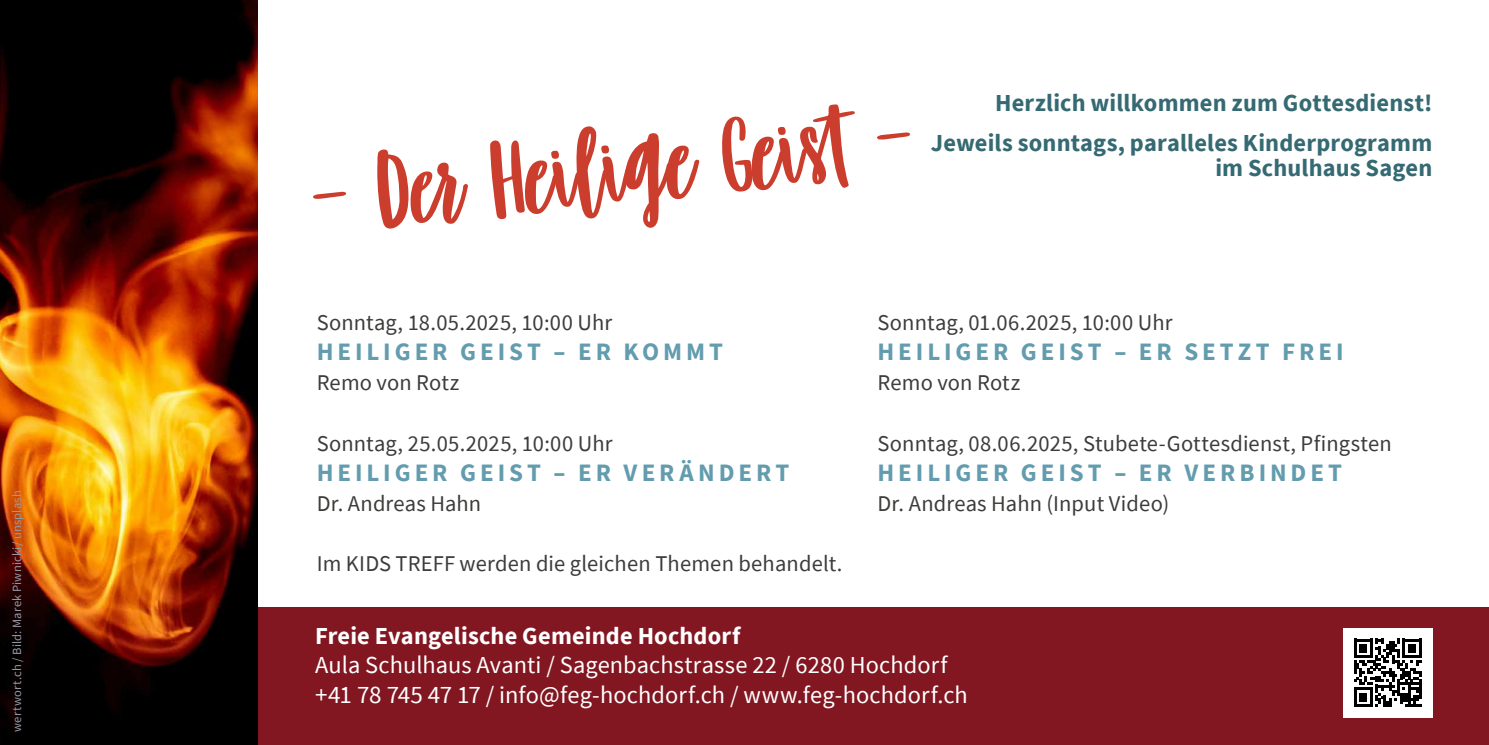
<style>
.page{position:relative;width:1489px;height:745px;background:#fff}
.page>*{position:absolute;margin:0;border:0;box-sizing:border-box;transform-origin:0 0}
.t1{font:700 125px "Wonsmith";color:#cb3e2d}
.t2{font:700 25px "Source Sans Pro";letter-spacing:.155em;color:#629cae}
.t3{font:24.5px/30px "Source Sans Pro";letter-spacing:.005em;color:#fff}
.t4{font:700 24.5px/40px "Source Sans Pro";letter-spacing:.01em;color:#356a72;text-align:right}
.t5{font:700 24.5px "Source Sans Pro";letter-spacing:.01em;color:#fff}
.t6{font:22.5px "Source Sans Pro";letter-spacing:.005em;color:#3c3c3b}
.t7{font:12.5px "Source Sans Pro";letter-spacing:.02em;color:#989aa6}
.s1{font-size:25px}
</style>
<div class="page">
<div style="left:257px;top:607px;width:1231px;height:137px;background:#821721"></div>
<img style="left:0;top:0;width:257px;height:744px">
<div style="left:1342px;top:627px;width:89px;height:89px;background:#fff"></div>
<svg style="left:1354px;top:638px;width:67px;height:68px"></svg>
<p class="t7" style="left:9px;top:731px;width:243px;rotate:-90deg">wertwort.ch / Bild: Marek Piwnicki/ unsplash</p>
<h1 class="t1" style="left:305px;top:143px;width:607px;rotate:-6deg">- Der Heilige Geist -</h1>
<p class="t4" style="left:930px;top:82px;width:503px">Herzlich willkommen zum Gottesdienst!<br>Jeweils sonntags, paralleles Kinderprogramm</p>
<p class="t4" style="left:1215px;top:147px;width:218px">im Schulhaus Sagen</p>
<p class="t6" style="left:317px;top:308px;width:297px">Sonntag, 18.05.2025, 10:00 Uhr</p>
<p class="t2" style="left:317px;top:335px;width:408px">HEILIGER GEIST – ER KOMMT</p>
<p class="t6" style="left:317px;top:368px;width:144px">Remo von Rotz</p>
<p class="t6" style="left:317px;top:428px;width:297px">Sonntag, 25.05.2025, 10:00 Uhr</p>
<p class="t2" style="left:317px;top:455px;width:474px">HEILIGER GEIST – ER VERÄNDERT</p>
<p class="t6" style="left:317px;top:488px;width:166px">Dr. Andreas Hahn</p>
<p class="t6" style="left:317px;top:548px;width:527px">Im KIDS TREFF werden die gleichen Themen behandelt.</p>
<p class="t6" style="left:877px;top:308px;width:296px">Sonntag, 01.06.2025, 10:00 Uhr</p>
<p class="t2" style="left:877px;top:335px;width:467px">HEILIGER GEIST – ER SETZT FREI</p>
<p class="t6" style="left:877px;top:368px;width:144px">Remo von Rotz</p>
<p class="t6" style="left:877px;top:428px;width:516px">Sonntag, 08.06.2025, Stubete-Gottesdienst, Pfingsten</p>
<p class="t2" style="left:877px;top:455px;width:466px">HEILIGER GEIST – ER VERBINDET</p>
<p class="t6" style="left:877px;top:488px;width:293px">Dr. Andreas Hahn (Input Video)</p>
<p class="t5" style="left:315px;top:619px;width:426px">Freie Evangelische Gemeinde Hochdorf</p>
<p class="t3" style="left:315px;top:649px;width:654px">Aula Schulhaus Avanti / Sagenbachstrasse 22 / 6280 Hochdorf <span class="s1">+41 78 745 47 17</span> / info@feg-hochdorf.ch / www.feg-hochdorf.ch</p>
</div>
